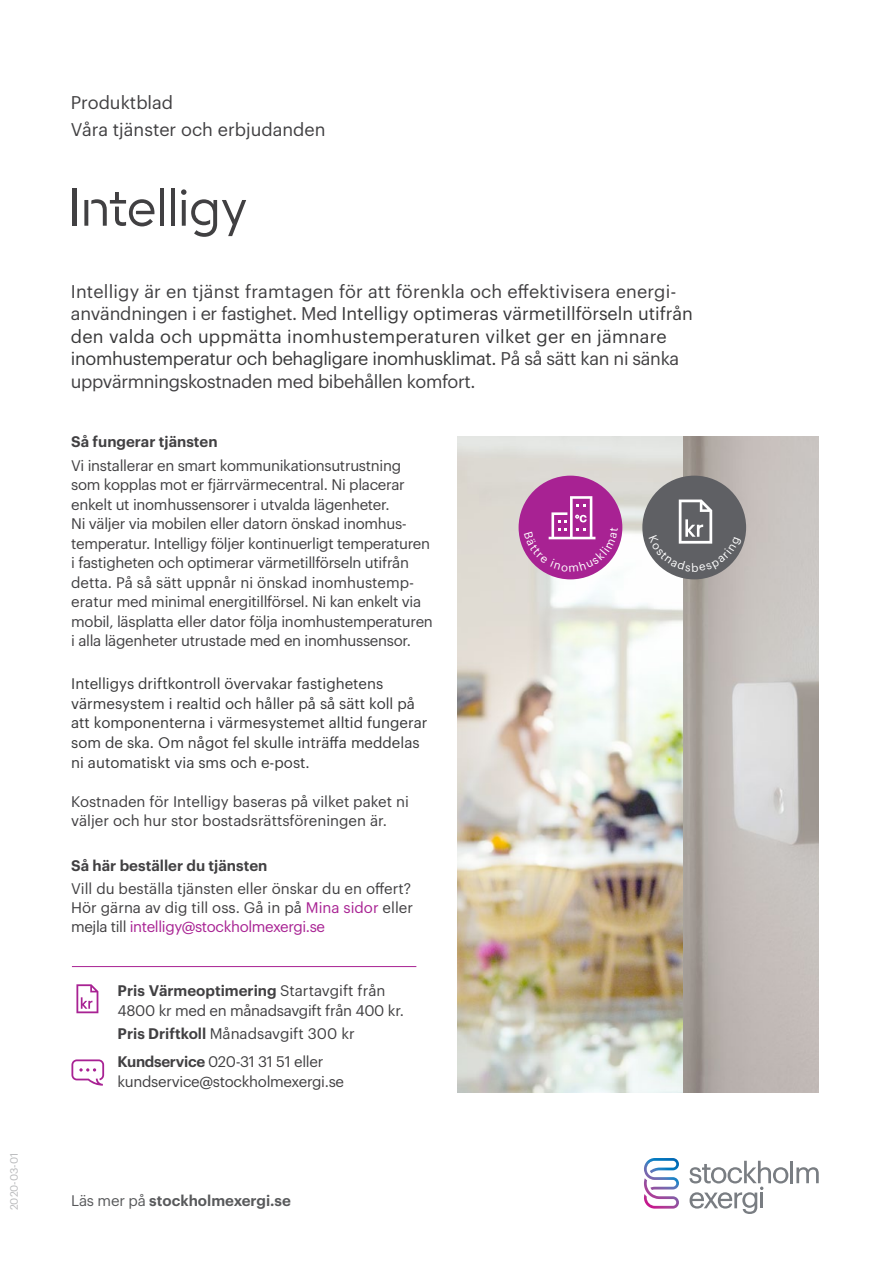
<style>
.page{position:relative;width:893px;height:1263px;background:#fff}
.page>*{position:absolute;margin:0;border:0;box-sizing:border-box;transform-origin:0 0}
.t1{font:52.5px "Stockholm Exergi Headline";color:#414042}
.t2{font:18px/22.5px "Graphik";color:#414042}
.t3{font:15px/19.5px "Graphik";letter-spacing:-.02em;color:#414042}
.t4{font:15px/19.2px "Graphik";color:#414042}
.t5{font:15px/19.5px "Graphik";color:#383839}
.t6{font:600 15px "Graphik";color:#414042}
.t7{font:600 15px "Graphik";color:#58595b}
.t8{font:10.5px "Graphik";color:#b7b8ba}
.s1{color:#383839}
.s2{color:#a82293}
.s3{font-weight:600}
.s4{font-weight:400}
</style>
<div class="page">
<svg style="left:796px;top:1167px;width:23px;height:16px"></svg>
<svg style="left:689px;top:1161px;width:99px;height:53px"></svg>
<hr style="left:791px;top:1161px;width:2px;height:22px;background:#797d82">
<svg style="left:644px;top:1158px;width:35px;height:50px"></svg>
<img style="left:682px;top:436px;width:136px;height:657px">
<hr style="left:72px;top:966px;width:344px;height:1px;background:#a82293">
<svg style="left:76px;top:984px;width:22px;height:29px"></svg>
<svg style="left:71px;top:1059px;width:33px;height:27px"></svg>
<img style="left:458px;top:436px;width:224px;height:657px">
<div style="left:519px;top:476px;width:103px;height:103px;background:#a82293;border-radius:50%"></div>
<div style="left:642px;top:476px;width:104px;height:103px;background:#5f6064;border-radius:50%"></div>
<svg style="left:524px;top:496px;width:94px;height:76px"></svg>
<svg style="left:649px;top:499px;width:93px;height:73px"></svg>
<p class="t8" style="left:6px;top:1210px;width:59px;rotate:-90deg">2020-03-01</p>
<p class="t2" style="left:71px;top:90px;width:104px">Produktblad</p>
<p class="t2" style="left:71px;top:117px;width:256px">Våra tjänster och erbjudanden</p>
<p class="t1" style="left:69px;top:177px;width:180px">Intelligy</p>
<p class="t2" style="left:71px;top:278px;width:624px">Intelligy är en tjänst framtagen för att förenkla och effektivisera energi&shy;användningen i er fastighet. Med <span class="s1">Intelligy optimeras värmetillförseln utifrån den valda och uppmätta inomhustemperaturen vilket ger en jämnare inomhustemperatur och behagligare inomhusklimat.</span> På så sätt kan ni sänka uppvärmningskostnaden med bibehållen komfort.</p>
<p class="t6" style="left:71px;top:430px;width:148px">Så fungerar tjänsten</p>
<p class="t3" style="left:71px;top:454px;width:331px">Vi installerar en smart kommunikationsutrustning</p>
<p class="t3" style="left:71px;top:474px;width:363px">som kopplas mot er fjärrvärmecentral. Ni placerar enkelt ut inomhussensorer i utvalda lägenheter.<br>Ni väljer via mobilen eller datorn önskad inomhus&shy;temperatur. Intelligy följer kontinuerligt temperaturen i fastigheten och optimerar värmetillförseln utifrån detta. På så sätt uppnår ni önskad inomhustemp&shy;eratur med minimal energitillförsel. Ni kan enkelt via mobil, läsplatta eller dator följa inomhustemperaturen i alla lägenheter utrustade med en inomhussensor.</p>
<p class="t5" style="left:71px;top:673px;width:345px">Intelligys driftkontroll övervakar fastighetens värmesystem i realtid och håller på så sätt koll på</p>
<p class="t5" style="left:71px;top:712px;width:358px">att komponenterna i värmesystemet alltid fungerar som de ska. Om något fel skulle inträffa meddelas ni automatiskt via sms och e-post.</p>
<p class="t4" style="left:71px;top:790px;width:339px">Kostnaden för Intelligy baseras på vilket paket ni väljer och hur stor bostadsrättsföreningen är.</p>
<p class="t6" style="left:71px;top:854px;width:198px">Så här beställer du tjänsten</p>
<p class="t4" style="left:71px;top:877px;width:343px">Vill du beställa tjänsten eller önskar du en offert?<br>Hör gärna av dig till oss. Gå in på <span class="s2">Mina sidor</span> eller mejla till <span class="s2">intelligy@stockholmexergi.se</span></p>
<p class="t3" style="left:118px;top:980px;width:288px"><span class="s3">Pris Värmeoptimering</span> Startavgift från<br>4800 kr med en månadsavgift från 400 kr.</p>
<p class="t4" style="left:118px;top:1023px;width:239px"><span class="s3">Pris Driftkoll</span> Månadsavgift 300 kr</p>
<p class="t3" style="left:118px;top:1051px;width:228px"><span class="s3">Kundservice</span> 020-31 31 51 eller kundservice@stockholmexergi.se</p>
<p class="t7" style="left:71px;top:1189px;width:221px"><span class="s4">Läs mer på</span> stockholmexergi.se</p>
</div>
